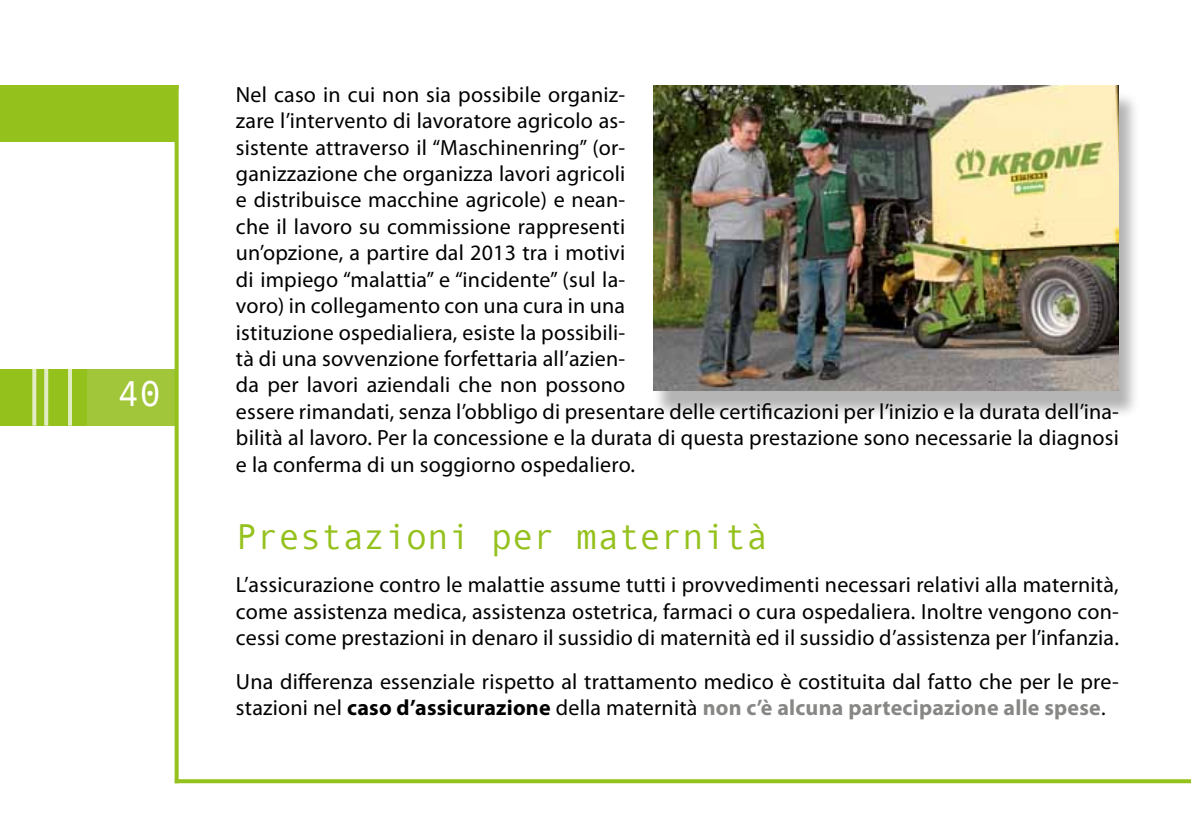
<style>
.page{position:relative;width:1191px;height:840px;background:#fff}
.page>*{position:absolute;margin:0;border:0;box-sizing:border-box;transform-origin:0 0}
.t1{font:36px "Andale Mono";letter-spacing:-.01em;color:#94c11c}
.t2{font:36px "Andale Mono";color:#fff}
.t3{font:22px/26.4px "Myriad Pro";letter-spacing:.01em;color:#000}
.s1{font-weight:700}
.s2{font-weight:700;color:#878786}
</style>
<div class="page">
<div style="left:0;top:369px;width:88px;height:56px;background:#94c11c"></div>
<div style="left:0;top:85px;width:175px;height:57px;background:#94c11c"></div>
<svg style="left:179px;top:779px;width:1012px;height:3px;background:#9cc52d"></svg>
<div style="left:87px;top:369px;width:89px;height:56px;background:#a1c639"></div>
<svg style="left:175px;top:85px;width:4px;height:697px;background:#9dc62f"></svg>
<svg style="left:32px;top:369px;width:4px;height:56px"></svg>
<svg style="left:44px;top:369px;width:4px;height:56px"></svg>
<hr style="left:68px;top:369px;width:4px;height:56px;background:#e2ecc5">
<div style="left:652px;top:91px;width:488px;height:328px;background:#000;opacity:.3"></div>
<img style="left:653px;top:85px;width:466px;height:306px">
<h1 class="t2" style="left:118px;top:370px;width:45px">40</h1>
<p class="t3" style="left:236px;top:81px;width:884px">Nel caso in cui non sia possibile organiz-<br>zare l’intervento di lavoratore agricolo as-<br>sistente attraverso il “Maschinenring” (or-<br>ganizzazione che organizza lavori agricoli<br>e distribuisce macchine agricole) e nean-<br>che il lavoro su commissione rappresenti<br>un’opzione, a partire dal 2013 tra i motivi<br>di impiego “malattia” e “incidente” (sul la-<br>voro) in collegamento con una cura in una<br>istituzione ospedialiera, esiste la possibili-<br>tà di una sovvenzione forfettaria all’azien-<br>da per lavori aziendali che non possono<br>essere rimandati, senza l’obbligo di presentare delle certificazioni per l’inizio e la durata dell’ina&shy;bilità al lavoro. Per la concessione e la durata di questa prestazione sono necessarie la diagnosi e la conferma di un soggiorno ospedaliero.</p>
<h1 class="t1" style="left:236px;top:512px;width:533px">Prestazioni per maternità</h1>
<p class="t3" style="left:236px;top:571px;width:884px;text-align:justify">L’assicurazione contro le malattie assume tutti i provvedimenti necessari relativi alla maternità, come assistenza medica, assistenza ostetrica, farmaci o cura ospedaliera. Inoltre vengono con&shy;cessi come prestazioni in denaro il sussidio di maternità ed il sussidio d’assistenza per l’infanzia.</p>
<p class="t3" style="left:236px;top:667px;width:884px">Una differenza essenziale rispetto al trattamento medico è costituita dal fatto che per le pre&shy;stazioni nel <span class="s1">caso d’assicurazione</span> della maternità <span class="s2">non c’è alcuna partecipazione alle spese</span>.</p>
</div>
